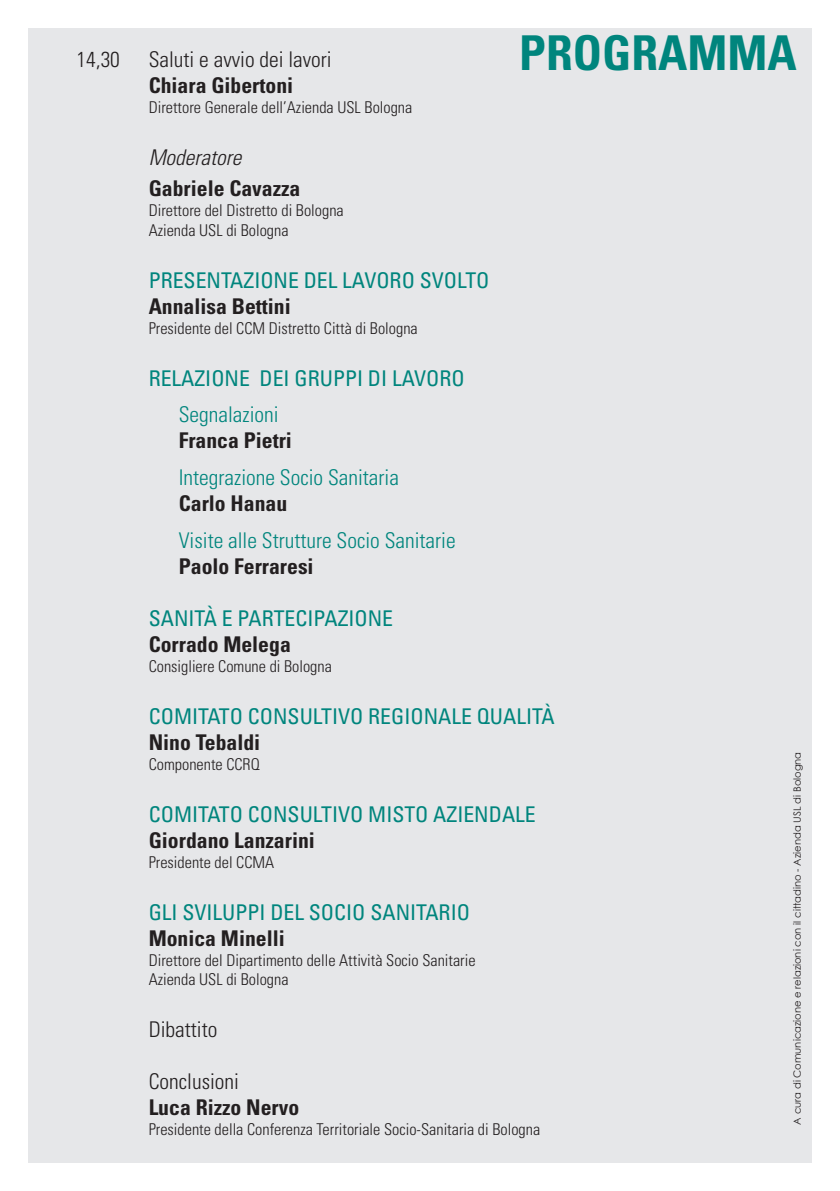
<style>
.page{position:relative;width:840px;height:1191px;background:#fff}
.page>*{position:absolute;margin:0;border:0;box-sizing:border-box;transform-origin:0 0}
.t1{font:700 condensed 48px "Univers LT Std";color:#00857d}
.t2{font:condensed 21.6px "Univers LT Std";color:#00857d}
.t3{font:700 condensed 21.6px "Univers LT Std";color:#231f20}
.t4{font:300 condensed 21.6px "Univers LT Std";color:#00857d}
.t5{font:300 condensed 21.6px "Univers LT Std";color:#231f20}
.t6{font:italic 300 condensed 21.6px "Univers LT Std";color:#231f20}
.t7{font:300 condensed 16.2px "Univers LT Std";color:#231f20}
.t8{font:10px "Century Gothic";color:#231f20}
</style>
<div class="page">
<div style="left:28px;top:28px;width:783px;height:1134px;background:#e6e7e9"></div>
<p class="t1" style="left:519px;top:24px;width:279px">PROGRAMMA</p>
<p class="t5" style="left:77px;top:47px;width:45px">14,30</p>
<p class="t5" style="left:149px;top:47px;width:184px">Saluti e avvio dei lavori</p>
<p class="t3" style="left:149px;top:72px;width:146px">Chiara Gibertoni</p>
<p class="t7" style="left:149px;top:98px;width:265px">Direttore Generale dell’Azienda USL Bologna</p>
<p class="t6" style="left:149px;top:145px;width:94px">Moderatore</p>
<p class="t3" style="left:149px;top:175px;width:153px">Gabriele Cavazza</p>
<p class="t7" style="left:149px;top:200px;width:196px">Direttore del Distretto di Bologna</p>
<p class="t7" style="left:149px;top:220px;width:141px">Azienda USL di Bologna</p>
<p class="t2" style="left:149px;top:266px;width:342px">PRESENTAZIONE DEL LAVORO SVOLTO</p>
<p class="t3" style="left:149px;top:293px;width:144px">Annalisa Bettini</p>
<p class="t7" style="left:149px;top:318px;width:270px">Presidente del CCM Distretto Città di Bologna</p>
<p class="t2" style="left:149px;top:364px;width:317px">RELAZIONE DEI GRUPPI DI LAVORO</p>
<p class="t4" style="left:179px;top:402px;width:101px">Segnalazioni</p>
<p class="t3" style="left:179px;top:427px;width:115px">Franca Pietri</p>
<p class="t4" style="left:179px;top:465px;width:222px">Integrazione Socio Sanitaria</p>
<p class="t3" style="left:179px;top:490px;width:110px">Carlo Hanau</p>
<p class="t4" style="left:179px;top:527px;width:278px">Visite alle Strutture Socio Sanitarie</p>
<p class="t3" style="left:179px;top:553px;width:136px">Paolo Ferraresi</p>
<p class="t2" style="left:149px;top:605px;width:246px">SANITÀ E PARTECIPAZIONE</p>
<p class="t3" style="left:149px;top:631px;width:143px">Corrado Melega</p>
<p class="t7" style="left:149px;top:656px;width:185px">Consigliere Comune di Bologna</p>
<p class="t2" style="left:149px;top:702px;width:407px">COMITATO CONSULTIVO REGIONALE QUALITÀ</p>
<p class="t3" style="left:149px;top:729px;width:113px">Nino Tebaldi</p>
<p class="t7" style="left:149px;top:754px;width:112px">Componente CCRQ</p>
<p class="t2" style="left:149px;top:800px;width:388px">COMITATO CONSULTIVO MISTO AZIENDALE</p>
<p class="t3" style="left:149px;top:827px;width:168px">Giordano Lanzarini</p>
<p class="t7" style="left:149px;top:852px;width:127px">Presidente del CCMA</p>
<p class="t2" style="left:149px;top:898px;width:322px">GLI SVILUPPI DEL SOCIO SANITARIO</p>
<p class="t3" style="left:149px;top:924px;width:137px">Monica Minelli</p>
<p class="t7" style="left:149px;top:950px;width:328px">Direttore del Dipartimento delle Attività Socio Sanitarie</p>
<p class="t7" style="left:149px;top:970px;width:141px">Azienda USL di Bologna</p>
<p class="t5" style="left:149px;top:1016px;width:70px">Dibattito</p>
<p class="t5" style="left:149px;top:1068px;width:92px">Conclusioni</p>
<p class="t3" style="left:149px;top:1094px;width:152px">Luca Rizzo Nervo</p>
<p class="t7" style="left:149px;top:1119px;width:393px">Presidente della Conferenza Territoriale Socio-Sanitaria di Bologna</p>
<p class="t8" style="left:789px;top:1124px;width:374px;rotate:-90deg">A cura di Comunicazione e relazioni con il cittadino - Azienda USL di Bologna</p>
</div>
